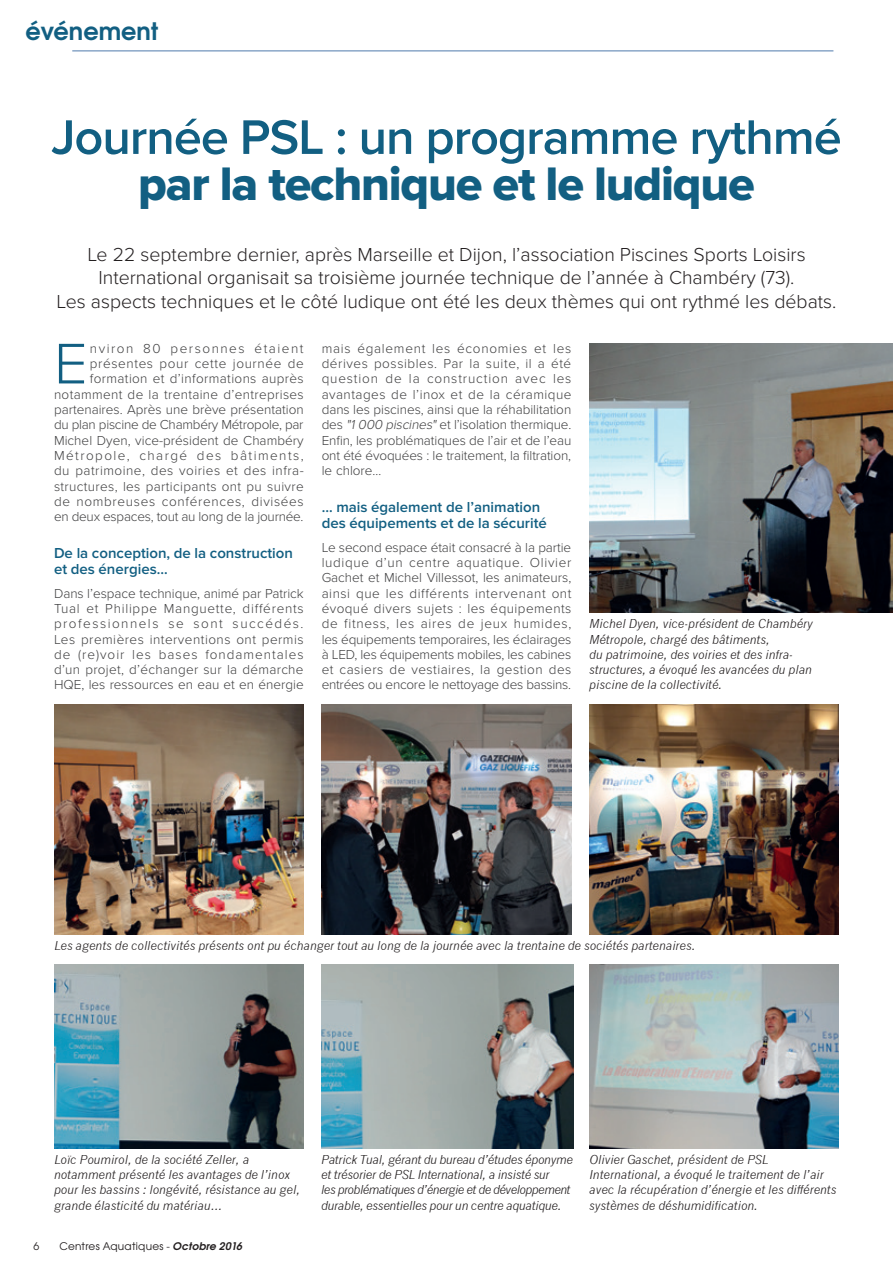
<style>
.page{position:relative;width:893px;height:1263px;background:#fff}
.page>*{position:absolute;margin:0;border:0;box-sizing:border-box;transform-origin:0 0}
._4-Texte{font:300 59.4px "Proxima Nova";color:#125f82}
._1-Titre{font:600 50.4px "Proxima Nova";letter-spacing:-.02em;color:#125f82}
._2-Sous_titre{font:48.75px "Proxima Nova Extrabld";letter-spacing:-.025em;color:#125f82}
.t1{font:700 24px "Te X Gyre Adventor";color:#125f82}
._3-Chapo{font:300 19.5px/23.4px "Proxima Nova";color:#231f20;text-align:center}
._5-Titre_Paragraphe{font:600 15px/16.5px "Proxima Nova";color:#125f82}
._4-Texte-2{font:300 13.5px/15.3px "Proxima Nova";letter-spacing:.025em;color:#3e3e3f;text-align:justify}
._6-Légende{font:italic 12px/15.3px "News Gothic";color:#231f20}
._6-Légende-2{font:italic 12px/15.3px "News Gothic";letter-spacing:-.02em;color:#231f20}
.t2{font:10.5px "Te X Gyre Adventor";letter-spacing:.025em;color:#231f20}
.s1{font-style:italic}
.s2{font-weight:700;font-style:italic}
</style>
<div class="page">
<hr style="left:72px;top:51px;width:761px;height:1px;background:#507bac">
<img style="left:589px;top:344px;width:304px;height:269px">
<img style="left:54px;top:705px;width:250px;height:229px">
<img style="left:321px;top:705px;width:250px;height:229px">
<img style="left:589px;top:705px;width:250px;height:229px">
<img style="left:54px;top:965px;width:250px;height:183px">
<img style="left:321px;top:965px;width:252px;height:183px">
<img style="left:589px;top:965px;width:250px;height:183px">
<h3 class="t1" style="left:26px;top:10px;width:134px">événement</h3>
<p class="_1-Titre" style="left:51px;top:108px;width:792px">Journée PSL : un programme rythmé</p>
<p class="_2-Sous_titre" style="left:138px;top:155px;width:618px">par la technique et le ludique</p>
<p class="_3-Chapo" style="left:57px;top:243px;width:781px">Le 22 septembre dernier, après Marseille et Dijon, l’association Piscines Sports Loisirs<br>International organisait sa troisième journée technique de l’année à Chambéry (73).<br>Les aspects techniques et le côté ludique ont été les deux thèmes qui ont rythmé les débats.</p>
<p class="_4-Texte" style="left:54px;top:330px;width:35px">E</p>
<p class="_4-Texte-2" style="left:54px;top:341px;width:251px;text-align:right">nviron 80 personnes étaient présentes pour cette journée de formation et d’informations auprès notamment de la trentaine d’entreprises partenaires. Après une brève présentation du plan piscine de Chambéry Métropole, par Michel Dyen, vice-président de Chambéry Métropole, chargé des bâtiments, du patrimoine, des voiries et des infra&shy;structures, les participants ont pu suivre de nombreuses conférences, divisées en deux espaces, tout au long de la journée.</p>
<p class="_5-Titre_Paragraphe" style="left:54px;top:545px;width:241px">De la conception, de la construction et des énergies…</p>
<p class="_4-Texte-2" style="left:54px;top:586px;width:251px">Dans l’espace technique, animé par Patrick Tual et Philippe Manguette, différents professionnels se sont succédés.<br>Les premières interventions ont permis de (re)voir les bases fondamentales d’un projet, d’échanger sur la démarche HQE, les ressources en eau et en énergie</p>
<p class="_4-Texte-2" style="left:322px;top:341px;width:251px">mais également les économies et les dérives possibles. Par la suite, il a été question de la construction avec les avantages de l’inox et de la céramique dans les piscines, ainsi que la réhabilitation des <span class="s1">"1000 piscines"</span>et l’isolation thermique.<br>Enfin, les problématiques de l’air et de l’eau ont été évoquées : le traitement, la filtration, le chlore…</p>
<p class="_5-Titre_Paragraphe" style="left:322px;top:499px;width:227px">… mais également de l’animation des équipements et de la sécurité</p>
<p class="_4-Texte-2" style="left:322px;top:540px;width:251px">Le second espace était consacré à la partie ludique d’un centre aquatique. Olivier Gachet et Michel Villessot, les animateurs, ainsi que les différents intervenant ont évoqué divers sujets : les équipements de fitness, les aires de jeux humides, les équipements temporaires, les éclairages à LED, les équipements mobiles, les cabines et casiers de vestiaires, la gestion des entrées ou encore le nettoyage des bassins.</p>
<p class="_6-Légende" style="left:589px;top:616px;width:225px">Michel Dyen, vice-président de Chambéry Métropole, chargé des bâtiments,<br>du patrimoine, des voiries et des infra&shy;structures, a évoqué les avancées du plan piscine de la collectivité.</p>
<p class="_6-Légende" style="left:54px;top:937px;width:643px">Les agents de collectivités présents ont pu échanger tout au long de la journée avec la trentaine de sociétés partenaires.</p>
<p class="_6-Légende" style="left:54px;top:1152px;width:248px">Loïc Poumirol, de la société Zeller, a notamment présenté les avantages de l’inox pour les bassins : longévité, résistance au gel, grande élasticité du matériau…</p>
<p class="_6-Légende-2" style="left:321px;top:1152px;width:253px">Patrick Tual, gérant du bureau d’études éponyme et trésorier de PSL International, a insisté sur<br>les problématiques d’énergie et de développement durable, essentielles pour un centre aquatique.</p>
<p class="_6-Légende" style="left:589px;top:1152px;width:249px">Olivier Gaschet, président de PSL International, a évoqué le traitement de l’air avec la récupération d’énergie et les différents systèmes de déshumidification.</p>
<p class="t2" style="left:34px;top:1238px;width:210px">6 Centres Aquatiques - <span class="s2">Octobre 2016</span></p>
</div>
